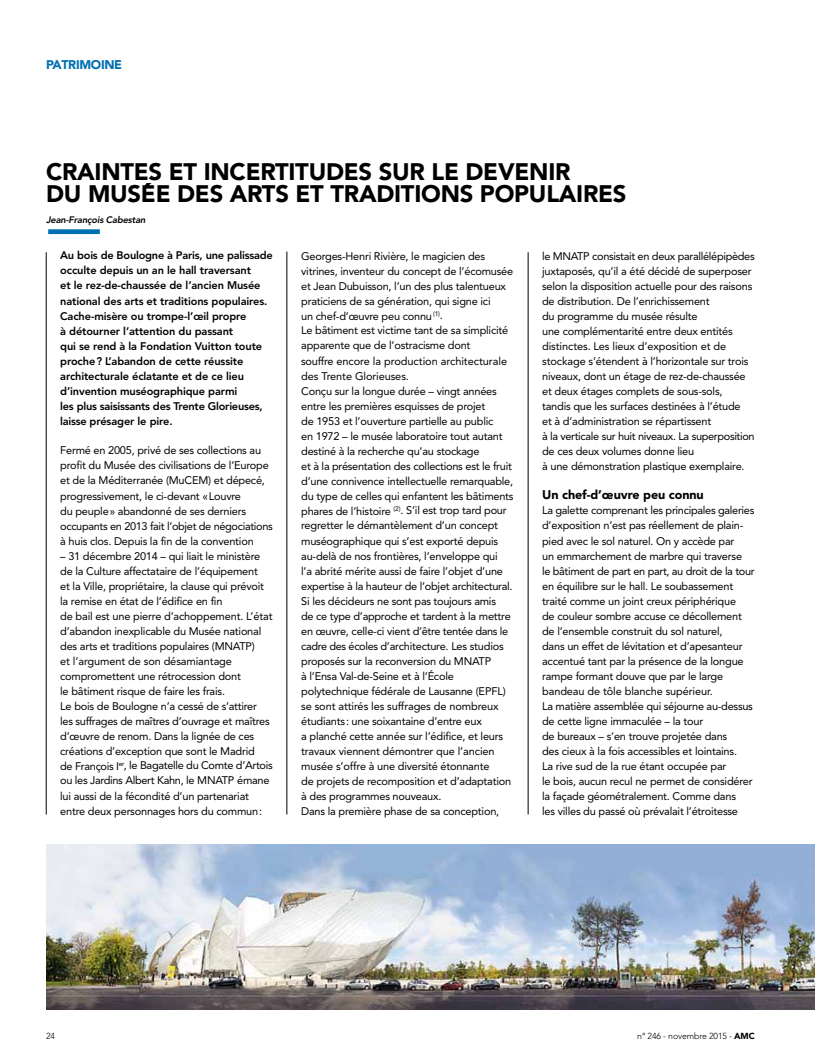
<style>
.page{position:relative;width:815px;height:1063px;background:#fff}
.page>*{position:absolute;margin:0;border:0;box-sizing:border-box;transform-origin:0 0}
.t1{font:23.75px/21.2px "Avenir LT Std 95 Black AMC";letter-spacing:-.01em;color:#000}
.t2{font:12.5px "Avenir LT Std 95 Black AMC";letter-spacing:-.005em;color:#000}
.t3{font:12.5px "Avenir LT Std 95 Black AMC";letter-spacing:-.025em;color:#006fb4}
.t4{font:11px/15px "Avenir LT Std";letter-spacing:-.02em;color:#000}
.t5{font:11px/15px "Avenir LT Std 85 Heavy AMC";letter-spacing:-.01em;color:#000}
.t6{font:italic 800 9.38px "Avenir LT Std";letter-spacing:-.02em;color:#000}
.t7{font:8.75px "Avenir LT Std 35 Light AMC";letter-spacing:-.01em;color:#000}
.s1{font-family:"Avenir LT Std 95 Black AMC"}
</style>
<div class="page">
<hr style="left:46px;top:252px;width:1px;height:562px;background:#000">
<hr style="left:287px;top:252px;width:1px;height:562px;background:#000">
<hr style="left:528px;top:252px;width:1px;height:562px;background:#000">
<img style="left:46px;top:844px;width:769px;height:166px">
<div style="left:48px;top:229px;width:52px;height:5px;background:#006fb4"></div>
<p class="t3" style="left:46px;top:57px;width:78px">PATRIMOINE</p>
<h1 class="t1" style="left:46px;top:162px;width:582px">CRAINTES ET INCERTITUDES SUR LE DEVENIR<br>DU MUSÉE DES ARTS ET TRADITIONS POPULAIRES</h1>
<p class="t6" style="left:46px;top:214px;width:101px">Jean-François Cabestan</p>
<p class="t5" style="left:60px;top:248px;width:214px">Au bois de Boulogne à Paris, une palissade occulte depuis un an le hall traversant<br>et le rez-de-chaussée de l’ancien Musée national des arts et traditions populaires.<br>Cache-misère ou trompe-l’œil propre<br>à détourner l’attention du passant<br>qui se rend à la Fondation Vuitton toute proche? L’abandon de cette réussite architecturale éclatante et de ce lieu d’invention muséographique parmi<br>les plus saisissants des Trente Glorieuses, laisse présager le pire.</p>
<p class="t4" style="left:301px;top:248px;width:214px">Georges-Henri Rivière, le magicien des vitrines, inventeur du concept de l’écomusée et Jean Dubuisson, l’un des plus talentueux praticiens de sa génération, qui signe ici<br>un chef-d’œuvre peu connu <sup>(1)</sup>.<br>Le bâtiment est victime tant de sa simplicité apparente que de l’ostracisme dont<br>souffre encore la production architecturale des Trente Glorieuses.<br>Conçu sur la longue durée – vingt années entre les premières esquisses de projet<br>de 1953 et l’ouverture partielle au public<br>en 1972 – le musée laboratoire tout autant destiné à la recherche qu’au stockage<br>et à la présentation des collections est le fruit d’une connivence intellectuelle remarquable, du type de celles qui enfantent les bâtiments phares de l’histoire <sup>(2)</sup>. S’il est trop tard pour regretter le démantèlement d’un concept muséographique qui s’est exporté depuis au-delà de nos frontières, l’enveloppe qui<br>l’a abrité mérite aussi de faire l’objet d’une expertise à la hauteur de l’objet architectural.<br>Si les décideurs ne sont pas toujours amis<br>de ce type d’approche et tardent à la mettre en œuvre, celle-ci vient d’être tentée dans le cadre des écoles d’architecture. Les studios proposés sur la reconversion du MNATP<br>à l’Ensa Val-de-Seine et à l’École polytechnique fédérale de Lausanne (EPFL) se sont attirés les suffrages de nombreux étudiants: une soixantaine d’entre eux<br>a planché cette année sur l’édifice, et leurs travaux viennent démontrer que l’ancien musée s’offre à une diversité étonnante<br>de projets de recomposition et d’adaptation à des programmes nouveaux.<br>Dans la première phase de sa conception,</p>
<p class="t4" style="left:542px;top:248px;width:214px">le MNATP consistait en deux parallélépipèdes juxtaposés, qu’il a été décidé de superposer selon la disposition actuelle pour des raisons de distribution. De l’enrichissement<br>du programme du musée résulte<br>une complémentarité entre deux entités distinctes. Les lieux d’exposition et de stockage s’étendent à l’horizontale sur trois niveaux, dont un étage de rez-de-chaussée et deux étages complets de sous-sols,<br>tandis que les surfaces destinées à l’étude<br>et à d’administration se répartissent<br>à la verticale sur huit niveaux. La superposition de ces deux volumes donne lieu<br>à une démonstration plastique exemplaire.</p>
<p class="t4" style="left:60px;top:443px;width:214px">Fermé en 2005, privé de ses collections au profit du Musée des civilisations de l’Europe et de la Méditerranée (MuCEM) et dépecé, progressivement, le ci-devant «Louvre<br>du peuple» abandonné de ses derniers occupants en 2013 fait l’objet de négociations à huis clos. Depuis la fin de la convention</p>
<p class="t4" style="left:60px;top:548px;width:214px">– 31 décembre 2014 – qui liait le ministère de la Culture affectataire de l’équipement<br>et la Ville, propriétaire, la clause qui prévoit la remise en état de l’édifice en fin<br>de bail est une pierre d’achoppement. L’état d’abandon inexplicable du Musée national des arts et traditions populaires (MNATP)<br>et l’argument de son désamiantage compromettent une rétrocession dont<br>le bâtiment risque de faire les frais.<br>Le bois de Boulogne n’a cessé de s’attirer<br>les suffrages de maîtres d’ouvrage et maîtres d’œuvre de renom. Dans la lignée de ces créations d’exception que sont le Madrid<br>de François I<sup>er</sup>, le Bagatelle du Comte d’Artois ou les Jardins Albert Kahn, le MNATP émane lui aussi de la fécondité d’un partenariat entre deux personnages hors du commun:</p>
<p class="t2" style="left:542px;top:488px;width:163px">UN CHEF-D’ŒUVRE PEU CONNU</p>
<p class="t4" style="left:542px;top:503px;width:214px">La galette comprenant les principales galeries d’exposition n’est pas réellement de plain&shy;pied avec le sol naturel. On y accède par<br>un emmarchement de marbre qui traverse<br>le bâtiment de part en part, au droit de la tour en équilibre sur le hall. Le soubassement traité comme un joint creux périphérique<br>de couleur sombre accuse ce décollement de l’ensemble construit du sol naturel,<br>dans un effet de lévitation et d’apesanteur accentué tant par la présence de la longue rampe formant douve que par le large bandeau de tôle blanche supérieur.<br>La matière assemblée qui séjourne au-dessus de cette ligne immaculée – la tour<br>de bureaux – s’en trouve projetée dans<br>des cieux à la fois accessibles et lointains.<br>La rive sud de la rue étant occupée par<br>le bois, aucun recul ne permet de considérer la façade géométralement. Comme dans<br>les villes du passé où prévalait l’étroitesse</p>
<p class="t7" style="left:46px;top:1032px;width:11px">24</p>
<p class="t7" style="left:637px;top:1032px;width:119px">n° 246 - novembre 2015 - <span class="s1">AMC</span></p>
</div>
